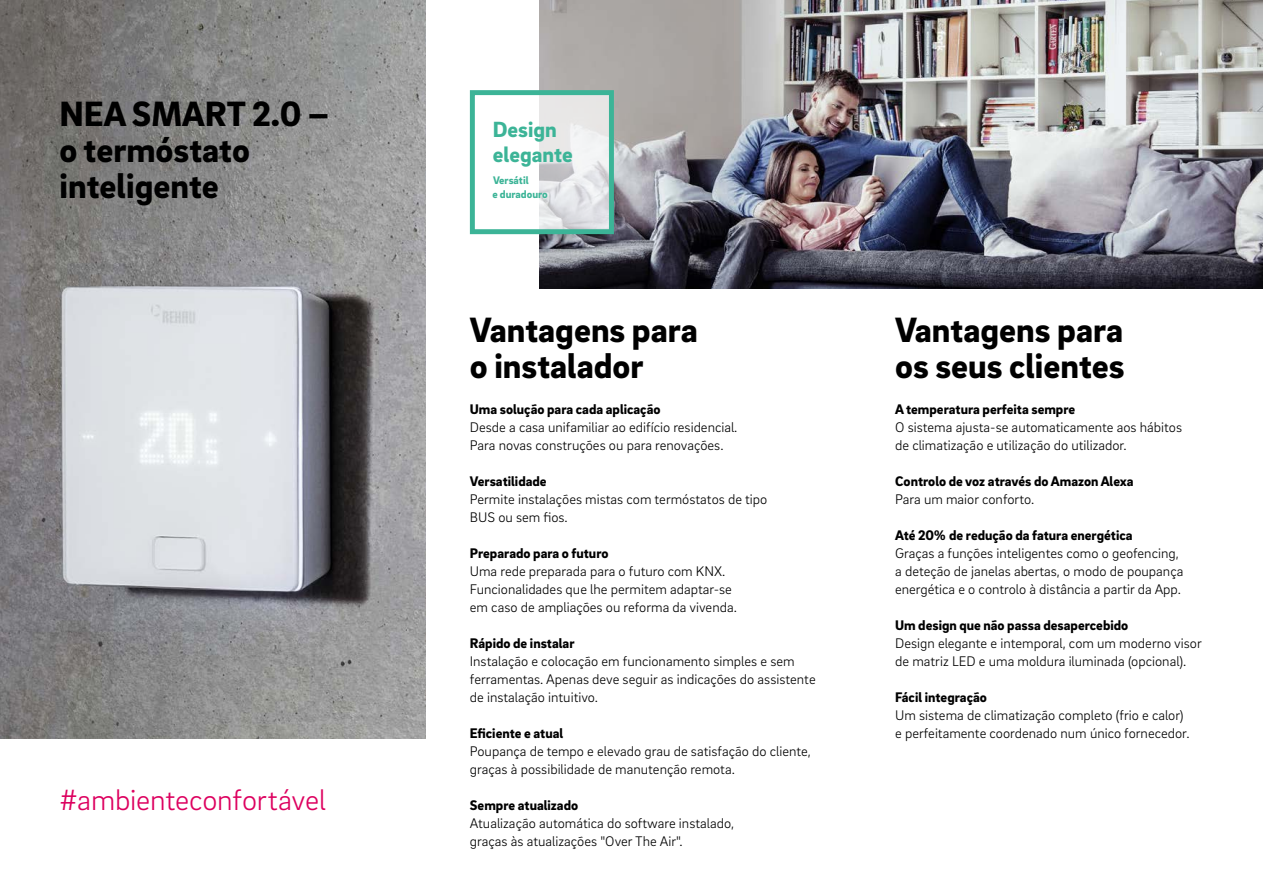
<style>
.page{position:relative;width:1263px;height:893px;background:#fff}
.page>*{position:absolute;margin:0;border:0;box-sizing:border-box;transform-origin:0 0}
._02__Headline_-_24pt{font:900 36px/36px "Brix Sans";color:#000}
._11__Highlighter_-_2{font:300 30px "Brix Sans";letter-spacing:-.005em;color:#dd005f}
._51__EC_headline_-_1{font:900 22.5px/24.8px "Brix Sans";color:#3cb497}
._16__Body_text_-_9_5{font:300 14.25px/18px "Brix Sans";color:#000}
._14__Body_subline{font:900 14.25px "Brix Sans";color:#000}
._51__EC_subline_-_7{font:900 11.25px/14.1px "Brix Sans";color:#3cb497}
</style>
<div class="page">
<img style="left:540px;top:0;width:723px;height:288px">
<img style="left:0;top:0;width:425px;height:738px">
<svg style="left:539px;top:96px;width:69px;height:132px;fill:#e8e7e7"></svg>
<div style="left:470px;top:90px;width:144px;height:144px;border:5px solid #3cb497"></div>
<p class="_02__Headline_-_24pt" style="left:60px;top:94px;width:271px">NEA SMART 2.0 – o termóstato inteligente</p>
<p class="_11__Highlighter_-_2" style="left:60px;top:780px;width:268px">#ambienteconfortável</p>
<p class="_51__EC_headline_-_1" style="left:493px;top:116px;width:82px">Design elegante</p>
<p class="_51__EC_subline_-_7" style="left:492px;top:173px;width:57px">Versátil<br>e duradouro</p>
<p class="_02__Headline_-_24pt" style="left:470px;top:310px;width:230px">Vantagens para o instalador</p>
<p class="_14__Body_subline" style="left:470px;top:400px;width:192px">Uma solução para cada aplicação</p>
<p class="_16__Body_text_-_9_5" style="left:470px;top:418px;width:269px">Desde a casa unifamiliar ao edifício residencial.<br>Para novas construções ou para renovações.</p>
<p class="_14__Body_subline" style="left:470px;top:472px;width:78px">Versatilidade</p>
<p class="_16__Body_text_-_9_5" style="left:470px;top:490px;width:299px">Permite instalações mistas com termóstatos de tipo<br>BUS ou sem fios.</p>
<p class="_14__Body_subline" style="left:470px;top:544px;width:140px">Preparado para o futuro</p>
<p class="_16__Body_text_-_9_5" style="left:470px;top:562px;width:269px">Uma rede preparada para o futuro com KNX.<br>Funcionalidades que lhe permitem adaptar-se em caso de ampliações ou reforma da vivenda.</p>
<p class="_14__Body_subline" style="left:470px;top:634px;width:106px">Rápido de instalar</p>
<p class="_16__Body_text_-_9_5" style="left:470px;top:652px;width:347px">Instalação e colocação em funcionamento simples e sem ferramentas. Apenas deve seguir as indicações do assistente de instalação intuitivo.</p>
<p class="_14__Body_subline" style="left:470px;top:724px;width:95px">Eficiente e atual</p>
<p class="_16__Body_text_-_9_5" style="left:470px;top:742px;width:342px">Poupança de tempo e elevado grau de satisfação do cliente, graças à possibilidade de manutenção remota.</p>
<p class="_14__Body_subline" style="left:470px;top:796px;width:110px">Sempre atualizado</p>
<p class="_16__Body_text_-_9_5" style="left:470px;top:814px;width:266px">Atualização automática do software instalado, graças às atualizações "Over The Air".</p>
<p class="_02__Headline_-_24pt" style="left:895px;top:310px;width:231px">Vantagens para os seus clientes</p>
<p class="_14__Body_subline" style="left:895px;top:400px;width:182px">A temperatura perfeita sempre</p>
<p class="_16__Body_text_-_9_5" style="left:895px;top:418px;width:288px">O sistema ajusta-se automaticamente aos hábitos de climatização e utilização do utilizador.</p>
<p class="_14__Body_subline" style="left:895px;top:472px;width:240px">Controlo de voz através do Amazon Alexa</p>
<p class="_16__Body_text_-_9_5" style="left:895px;top:490px;width:141px">Para um maior conforto.</p>
<p class="_14__Body_subline" style="left:895px;top:526px;width:239px">Até 20% de redução da fatura energética</p>
<p class="_16__Body_text_-_9_5" style="left:895px;top:544px;width:290px">Graças a funções inteligentes como o geofencing, a deteção de janelas abertas, o modo de poupança energética e o controlo à distância a partir da App.</p>
<p class="_14__Body_subline" style="left:895px;top:616px;width:235px">Um design que não passa desapercebido</p>
<p class="_16__Body_text_-_9_5" style="left:895px;top:634px;width:308px">Design elegante e intemporal, com um moderno visor de matriz LED e uma moldura iluminada (opcional).</p>
<p class="_14__Body_subline" style="left:895px;top:688px;width:93px">Fácil integração</p>
<p class="_16__Body_text_-_9_5" style="left:895px;top:706px;width:296px">Um sistema de climatização completo (frio e calor) e perfeitamente coordenado num único fornecedor.</p>
</div>
